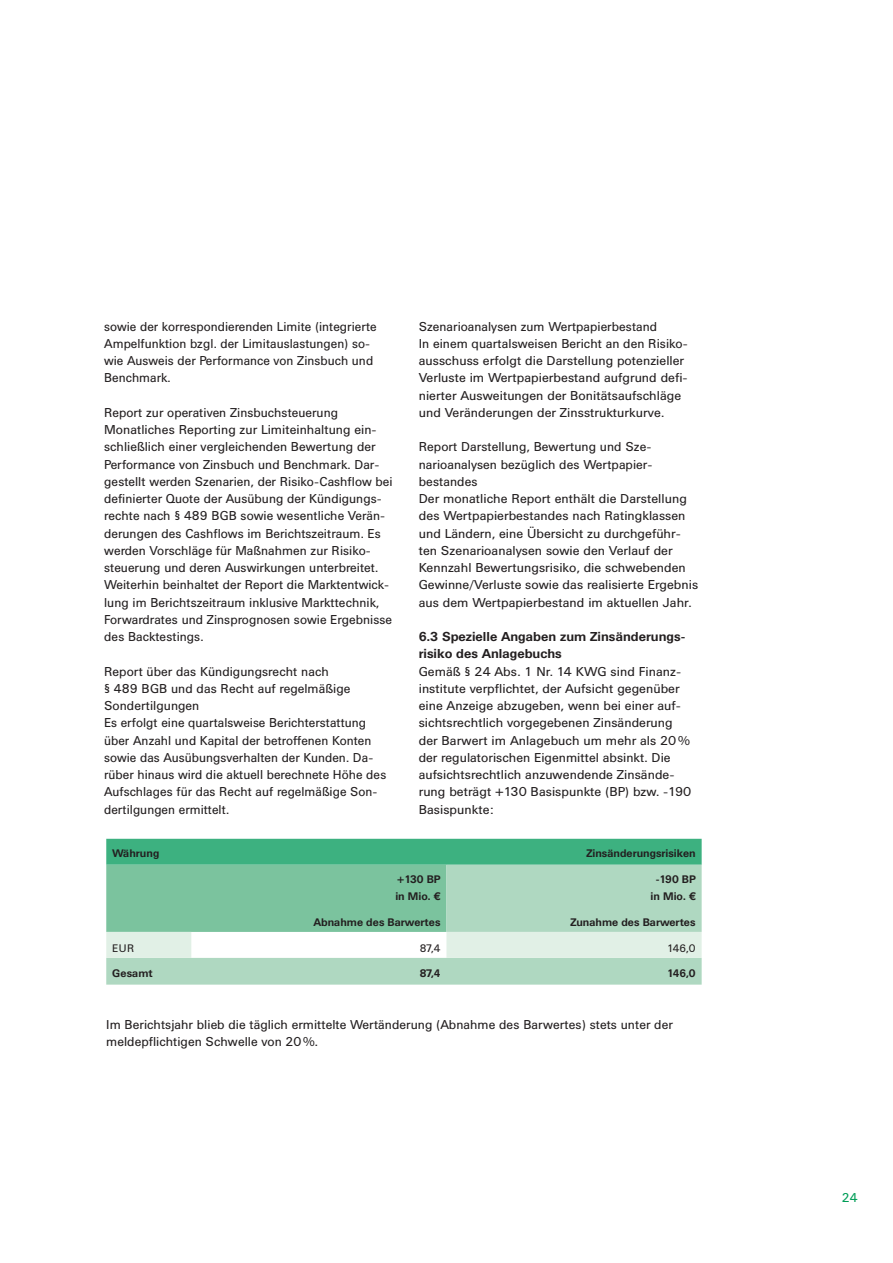
<style>
.page{position:relative;width:893px;height:1263px;background:#fff}
.page>*{position:absolute;margin:0;border:0;box-sizing:border-box;transform-origin:0 0}
.t1{font:12.75px/17.2px "Univers BQ";color:#231f20}
.t2{font:700 12.75px/17.2px "Univers BQ";color:#231f20}
.t3{font:12.75px "Univers BQ";color:#009d57}
.t4{font:700 10.8px/17.2px "Univers BQ";color:#231f20}
.t5{font:10.8px "Univers BQ";color:#231f20}
</style>
<div class="page">
<div style="left:106px;top:958px;width:596px;height:27px;background:#afd8c1"></div>
<svg style="left:106px;top:839px;width:596px;height:119px;background:#93cfb2"></svg>
<p class="t1" style="left:104px;top:319px;width:274px">sowie der korrespondierenden Limite (integrierte Ampelfunktion bzgl. der Limitauslastungen) so&shy;wie Ausweis der Performance von Zinsbuch und Benchmark.</p>
<p class="t1" style="left:104px;top:405px;width:290px">Report zur operativen Zinsbuchsteuerung Monatliches Reporting zur Limiteinhaltung ein&shy;schließlich einer vergleichenden Bewertung der Performance von Zinsbuch und Benchmark. Dar&shy;gestellt werden Szenarien, der Risiko-Cashflow bei definierter Quote der Ausübung der Kündigungs&shy;rechte nach § 489 BGB sowie wesentliche Verän&shy;derungen des Cashflows im Berichtszeitraum. Es werden Vorschläge für Maßnahmen zur Risiko&shy;steuerung und deren Auswirkungen unterbreitet.<br>Weiterhin beinhaltet der Report die Marktentwick&shy;lung im Berichtszeitraum inklusive Markttechnik, Forwardrates und Zinsprognosen sowie Ergebnisse des Backtestings.</p>
<p class="t1" style="left:104px;top:664px;width:284px">Report über das Kündigungsrecht nach<br>§ 489 BGB und das Recht auf regelmäßige Sondertilgungen<br>Es erfolgt eine quartalsweise Berichterstattung über Anzahl und Kapital der betroffenen Konten sowie das Ausübungsverhalten der Kunden. Da&shy;rüber hinaus wird die aktuell berechnete Höhe des Aufschlages für das Recht auf regelmäßige Son&shy;dertilgungen ermittelt.</p>
<p class="t1" style="left:419px;top:319px;width:271px">Szenarioanalysen zum Wertpapierbestand<br>In einem quartalsweisen Bericht an den Risiko&shy;ausschuss erfolgt die Darstellung potenzieller Verluste im Wertpapierbestand aufgrund defi&shy;nierter Ausweitungen der Bonitätsaufschläge und Veränderungen der Zinsstrukturkurve.</p>
<p class="t1" style="left:419px;top:439px;width:281px">Report Darstellung, Bewertung und Sze&shy;narioanalysen bezüglich des Wertpapier&shy;bestandes<br>Der monatliche Report enthält die Darstellung des Wertpapierbestandes nach Ratingklassen und Ländern, eine Übersicht zu durchgeführ&shy;ten Szenarioanalysen sowie den Verlauf der Kennzahl Bewertungsrisiko, die schwebenden Gewinne/Verluste sowie das realisierte Ergebnis aus dem Wertpapierbestand im aktuellen Jahr.</p>
<p class="t2" style="left:419px;top:629px;width:268px">6.3 Spezielle Angaben zum Zinsänderungs&shy;risiko des Anlagebuchs</p>
<p class="t1" style="left:419px;top:664px;width:274px">Gemäß § 24 Abs. 1 Nr. 14 KWG sind Finanz&shy;institute verpflichtet, der Aufsicht gegenüber eine Anzeige abzugeben, wenn bei einer auf&shy;sichtsrechtlich vorgegebenen Zinsänderung der Barwert im Anlagebuch um mehr als 20 % der regulatorischen Eigenmittel absinkt. Die aufsichtsrechtlich anzuwendende Zinsände&shy;rung beträgt +130 Basispunkte (BP) bzw. -190<br>Basispunkte:</p>
<p class="t4" style="left:112px;top:845px;width:49px">Währung</p>
<p class="t4" style="left:586px;top:845px;width:111px">Zinsänderungsrisiken</p>
<p class="t4" style="left:395px;top:871px;width:47px">+130 BP in Mio. €</p>
<p class="t4" style="left:650px;top:871px;width:47px;text-align:center">-190 BP in Mio. €</p>
<p class="t4" style="left:314px;top:914px;width:128px">Abnahme des Barwertes</p>
<p class="t4" style="left:570px;top:914px;width:127px">Zunahme des Barwertes</p>
<p class="t5" style="left:112px;top:944px;width:24px">EUR</p>
<p class="t5" style="left:420px;top:944px;width:22px">87,4</p>
<p class="t5" style="left:667px;top:944px;width:30px">146,0</p>
<p class="t4" style="left:112px;top:966px;width:42px">Gesamt</p>
<p class="t4" style="left:420px;top:966px;width:22px">87,4</p>
<p class="t4" style="left:667px;top:966px;width:30px">146,0</p>
<p class="t1" style="left:106px;top:1017px;width:568px">Im Berichtsjahr blieb die täglich ermittelte Wertänderung (Abnahme des Barwertes) stets unter der meldepflichtigen Schwelle von 20 %.</p>
<p class="t3" style="left:842px;top:1193px;width:17px">24</p>
</div>
